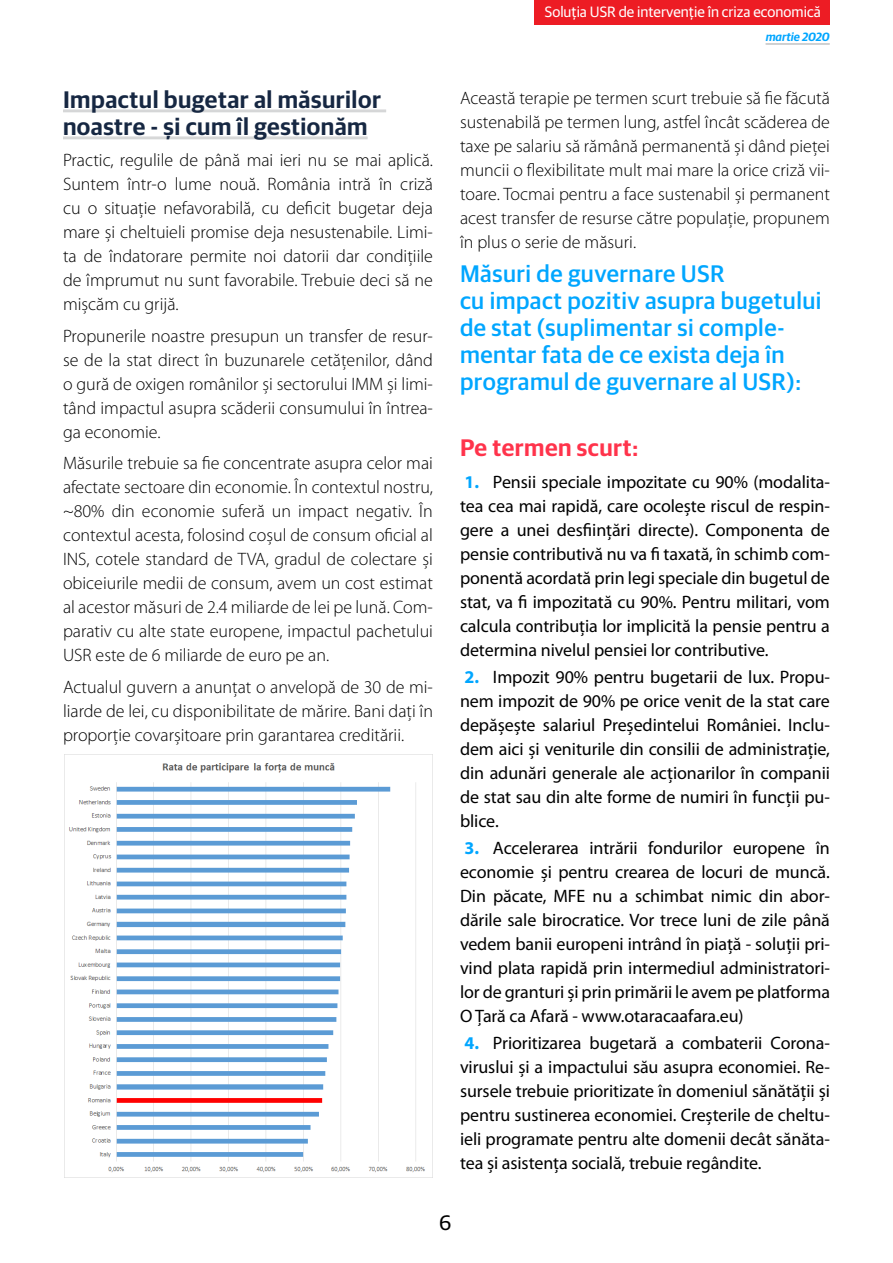
<style>
.page{position:relative;width:893px;height:1263px;background:#fff}
.page>*{position:absolute;margin:0;border:0;box-sizing:border-box;transform-origin:0 0}
.Intertitlu_ALBASTRU{font:500 24px/27px "Guardian Sans";letter-spacing:.02em;color:#00a6ff}
.Intertitlu{font:600 24px/27px "Guardian Sans";letter-spacing:.02em;color:#162742}
.Intertitlu_Rosu{font:600 24px "Guardian Sans";letter-spacing:.02em;color:#ff334b}
.t1{font:21px "Guardian Sans";color:#000}
.text_normal{font:300 18px/24px "Myriad Pro";color:#000;text-align:justify}
.Lista_Numere{font:18px/24px "Myriad Pro";letter-spacing:-.005em;color:#000;text-align:justify}
.t2{font:15px "Guardian Sans";color:#fff}
.t3{font:italic 600 12px "Guardian Sans";color:#00a6ff}
.s1{font-weight:700;color:#00a6ff}
</style>
<div class="page">
<div style="left:535px;top:0;width:295px;height:25px;background:#ed1c24"></div>
<hr style="left:766px;top:43px;width:64px;height:1px;background:#cecfd0">
<hr style="left:766px;top:44px;width:64px;height:1px;background:#cecfd0">
<hr style="left:63px;top:110px;width:323px;height:1px;background:#cecfd0">
<hr style="left:63px;top:111px;width:323px;height:1px;background:#cecfd0">
<hr style="left:63px;top:137px;width:305px;height:1px;background:#cecfd0">
<hr style="left:63px;top:138px;width:305px;height:1px;background:#cecfd0">
<img style="left:64px;top:755px;width:369px;height:422px">
<p class="t2" style="left:545px;top:1px;width:277px">Soluția USR de intervenție în criza economică</p>
<p class="t3" style="left:766px;top:28px;width:65px">martie 2020</p>
<p class="Intertitlu" style="left:63px;top:84px;width:319px">Impactul bugetar al măsurilor noastre - și cum îl gestionăm</p>
<p class="text_normal" style="left:63px;top:149px;width:371px">Practic, regulile de până mai ieri nu se mai aplică.<br>Suntem într-o lume nouă. România intră în criză cu o situație nefavorabilă, cu deficit bugetar deja mare și cheltuieli promise deja nesustenabile. Limi&shy;ta de îndatorare permite noi datorii dar condițiile de împrumut nu sunt favorabile. Trebuie deci să ne mișcăm cu grijă.</p>
<p class="text_normal" style="left:63px;top:324px;width:371px">Propunerile noastre presupun un transfer de resur&shy;se de la stat direct în buzunarele cetățenilor, dând o gură de oxigen românilor și sectorului IMM și limi&shy;tând impactul asupra scăderii consumului în întrea&shy;ga economie.</p>
<p class="text_normal" style="left:63px;top:452px;width:371px">Măsurile trebuie sa fie concentrate asupra celor mai afectate sectoare din economie. În contextul nostru, ~80% din economie suferă un impact negativ. În contextul acesta, folosind coșul de consum oficial al INS, cotele standard de TVA, gradul de colectare și obiceiurile medii de consum, avem un cost estimat al acestor măsuri de 2.4 miliarde de lei pe lună. Com&shy;parativ cu alte state europene, impactul pachetului USR este de 6 miliarde de euro pe an.</p>
<p class="text_normal" style="left:63px;top:675px;width:371px">Actualul guvern a anunțat o anvelopă de 30 de mi&shy;liarde de lei, cu disponibilitate de mărire. Bani dați în proporție covarșitoare prin garantarea creditării.</p>
<p class="text_normal" style="left:460px;top:86px;width:371px">Această terapie pe termen scurt trebuie să fie făcută sustenabilă pe termen lung, astfel încât scăderea de taxe pe salariu să rămână permanentă și dând pieței muncii o flexibilitate mult mai mare la orice criză vii&shy;toare. Tocmai pentru a face sustenabil și permanent acest transfer de resurse către populație, propunem în plus o serie de măsuri.</p>
<p class="Intertitlu_ALBASTRU" style="left:460px;top:258px;width:363px">Măsuri de guvernare USR<br>cu impact pozitiv asupra bugetului de stat (suplimentar si comple&shy;mentar fata de ce exista deja în programul de guvernare al USR):</p>
<p class="Intertitlu_Rosu" style="left:460px;top:430px;width:180px">Pe termen scurt:</p>
<p class="Lista_Numere" style="left:460px;top:469px;width:371px"><span class="s1">1.</span> Pensii speciale impozitate cu 90% (modalita&shy;tea cea mai rapidă, care ocolește riscul de respin&shy;gere a unei desființări directe). Componenta de pensie contributivă nu va fi taxată, în schimb com&shy;ponentă acordată prin legi speciale din bugetul de stat, va fi impozitată cu 90%. Pentru militari, vom calcula contribuția lor implicită la pensie pentru a determina nivelul pensiei lor contributive.</p>
<p class="Lista_Numere" style="left:460px;top:664px;width:371px"><span class="s1">2.</span> Impozit 90% pentru bugetarii de lux. Propu&shy;nem impozit de 90% pe orice venit de la stat care depășește salariul Președintelui României. Inclu&shy;dem aici și veniturile din consilii de administrație, din adunări generale ale acționarilor în companii de stat sau din alte forme de numiri în funcții pu&shy;blice.</p>
<p class="Lista_Numere" style="left:460px;top:835px;width:371px"><span class="s1">3.</span> Accelerarea intrării fondurilor europene în economie și pentru crearea de locuri de muncă.<br>Din păcate, MFE nu a schimbat nimic din abor&shy;dările sale birocratice. Vor trece luni de zile până vedem banii europeni intrând în piață - soluții pri&shy;vind plata rapidă prin intermediul administratori&shy;lor de granturi și prin primării le avem pe platforma O Țară ca Afară - www.otaracaafara.eu)</p>
<p class="Lista_Numere" style="left:460px;top:1030px;width:371px"><span class="s1">4.</span> Prioritizarea bugetară a combaterii Corona&shy;viruslui și a impactului său asupra economiei. Re&shy;sursele trebuie prioritizate în domeniul sănătății și pentru sustinerea economiei. Creșterile de cheltu&shy;ieli programate pentru alte domenii decât sănăta&shy;tea și asistența socială, trebuie regândite.</p>
<p class="t1" style="left:439px;top:1207px;width:14px">6</p>
</div>
